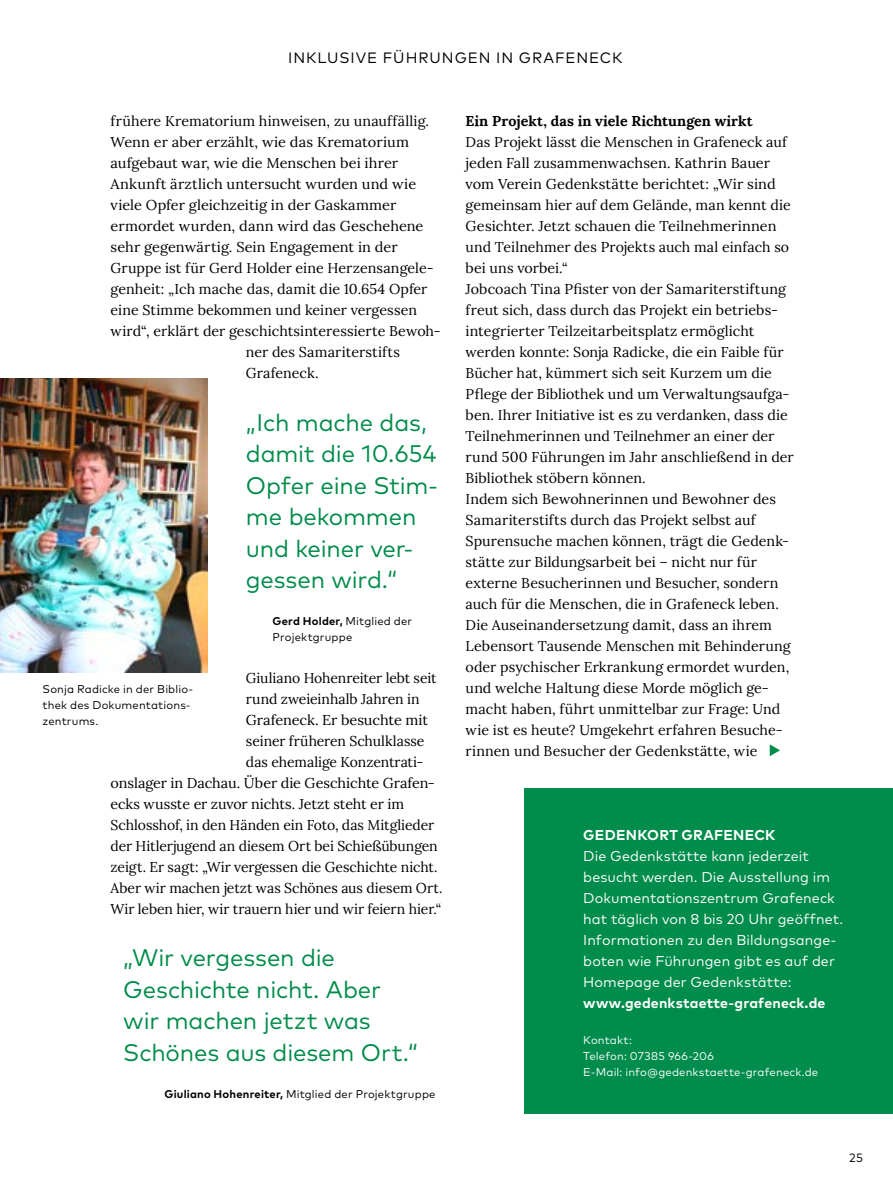
<style>
.page{position:relative;width:893px;height:1191px;background:#fff}
.page>*{position:absolute;margin:0;border:0;box-sizing:border-box;transform-origin:0 0}
.t1{font:24px/31.5px "Mark OT";letter-spacing:-.01em;color:#008c4a}
.t2{font:15px "Mark OT";letter-spacing:.065em;color:#000}
.t3{font:14.25px/21px "Lora";color:#000}
.t4{font:14.25px/21px "Mark OT";letter-spacing:.005em;color:#fff}
.t5{font:700 14.25px "Mark OT";letter-spacing:.01em;color:#fff}
.t6{font:700 14.25px "Lora";letter-spacing:.005em;color:#000}
.t7{font:12px "Mark OT";color:#000}
.t8{font:11.25px/15.8px "Mark OT";letter-spacing:.015em;color:#000}
.t9{font:11.25px/15.8px "Mark OT";letter-spacing:.015em;color:#fff}
.s1{font-weight:700}
</style>
<div class="page">
<svg style="left:770px;top:744px;width:10px;height:12px"></svg>
<div style="left:525px;top:788px;width:368px;height:325px;background:#008c4a"></div>
<img style="left:0;top:378px;width:208px;height:294px">
<p class="t2" style="left:288px;top:48px;width:336px">INKLUSIVE FÜHRUNGEN IN GRAFENECK</p>
<p class="t3" style="left:111px;top:109px;width:320px">frühere Krematorium hinweisen, zu unauffällig.</p>
<p class="t3" style="left:111px;top:130px;width:300px">Wenn er aber erzählt, wie das Krematorium</p>
<p class="t3" style="left:111px;top:151px;width:289px">aufgebaut war, wie die Menschen bei ihrer</p>
<p class="t3" style="left:111px;top:173px;width:307px">Ankunft ärztlich untersucht wurden und wie</p>
<p class="t3" style="left:111px;top:194px;width:287px">viele Opfer gleichzeitig in der Gaskammer</p>
<p class="t3" style="left:111px;top:215px;width:314px">ermordet wurden, dann wird das Geschehene</p>
<p class="t3" style="left:111px;top:236px;width:289px">sehr gegenwärtig. Sein Engagement in der</p>
<p class="t3" style="left:111px;top:256px;width:325px">Gruppe ist für Gerd Holder eine Herzensangele-</p>
<p class="t3" style="left:111px;top:277px;width:318px">genheit: „Ich mache das, damit die 10.654 Opfer</p>
<p class="t3" style="left:111px;top:299px;width:308px">eine Stimme bekommen und keiner vergessen</p>
<p class="t3" style="left:111px;top:320px;width:332px">wird“, erklärt der geschichtsinteressierte Bewoh-</p>
<p class="t3" style="left:246px;top:341px;width:156px">ner des Samariterstifts</p>
<p class="t3" style="left:246px;top:362px;width:74px">Grafeneck.</p>
<h1 class="t1" style="left:246px;top:406px;width:194px">„Ich mache das, damit die 10.654<br>Opfer eine Stim&shy;me bekommen und keiner ver&shy;gessen wird.“</h1>
<p class="t8" style="left:273px;top:613px;width:141px"><span class="s1">Gerd Holder,</span> Mitglied der<br>Projektgruppe</p>
<p class="t3" style="left:246px;top:666px;width:192px">Giuliano Hohenreiter lebt seit</p>
<p class="t3" style="left:246px;top:687px;width:175px">rund zweieinhalb Jahren in</p>
<p class="t3" style="left:246px;top:708px;width:184px">Grafeneck. Er besuchte mit</p>
<p class="t3" style="left:246px;top:729px;width:180px">seiner früheren Schulklasse</p>
<p class="t3" style="left:246px;top:750px;width:179px">das ehemalige Konzentrati-</p>
<p class="t3" style="left:111px;top:771px;width:326px">onslager in Dachau. Über die Geschichte Grafen-</p>
<p class="t3" style="left:111px;top:792px;width:295px">ecks wusste er zuvor nichts. Jetzt steht er im</p>
<p class="t3" style="left:111px;top:813px;width:325px">Schlosshof, in den Händen ein Foto, das Mitglieder</p>
<p class="t3" style="left:111px;top:834px;width:329px">der Hitlerjugend an diesem Ort bei Schießübungen</p>
<p class="t3" style="left:111px;top:855px;width:328px">zeigt. Er sagt: „Wir vergessen die Geschichte nicht.</p>
<p class="t3" style="left:111px;top:876px;width:333px">Aber wir machen jetzt was Schönes aus diesem Ort.</p>
<p class="t3" style="left:111px;top:897px;width:332px">Wir leben hier, wir trauern hier und wir feiern hier.“</p>
<h1 class="t1" style="left:123px;top:941px;width:296px">„Wir vergessen die<br>Geschichte nicht. Aber wir machen jetzt was<br>Schönes aus diesem Ort.“</h1>
<p class="t8" style="left:165px;top:1085px;width:272px"><span class="s1">Giuliano Hohenreiter,</span> Mitglied der Projektgruppe</p>
<p class="t8" style="left:43px;top:681px;width:152px">Sonja Radicke in der Biblio&shy;thek des Dokumentations&shy;zentrums.</p>
<p class="t6" style="left:466px;top:109px;width:289px">Ein Projekt, das in viele Richtungen wirkt</p>
<p class="t3" style="left:466px;top:130px;width:330px">Das Projekt lässt die Menschen in Grafeneck auf jeden Fall zusammenwachsen. Kathrin Bauer vom Verein Gedenkstätte berichtet: „Wir sind gemeinsam hier auf dem Gelände, man kennt die Gesichter. Jetzt schauen die Teilnehmerinnen und Teilnehmer des Projekts auch mal einfach so bei uns vorbei.“<br>Jobcoach Tina Pfister von der Samariterstiftung freut sich, dass durch das Projekt ein betriebs&shy;integrierter Teilzeitarbeitsplatz ermöglicht werden konnte: Sonja Radicke, die ein Faible für Bücher hat, kümmert sich seit Kurzem um die Pflege der Bibliothek und um Verwaltungsaufga&shy;ben. Ihrer Initiative ist es zu verdanken, dass die Teilnehmerinnen und Teilnehmer an einer der rund 500 Führungen im Jahr anschließend in der Bibliothek stöbern können.<br>Indem sich Bewohnerinnen und Bewohner des Samariterstifts durch das Projekt selbst auf Spurensuche machen können, trägt die Gedenk&shy;stätte zur Bildungsarbeit bei – nicht nur für externe Besucherinnen und Besucher, sondern auch für die Menschen, die in Grafeneck leben.<br>Die Auseinandersetzung damit, dass an ihrem Lebensort Tausende Menschen mit Behinderung oder psychischer Erkrankung ermordet wurden, und welche Haltung diese Morde möglich ge&shy;macht haben, führt unmittelbar zur Frage: Und wie ist es heute? Umgekehrt erfahren Besuche&shy;rinnen und Besucher der Gedenkstätte, wie</p>
<p class="t5" style="left:583px;top:825px;width:194px">GEDENKORT GRAFENECK</p>
<p class="t4" style="left:583px;top:845px;width:262px">Die Gedenkstätte kann jederzeit besucht werden. Die Ausstellung im Dokumentationszentrum Grafeneck hat täglich von 8 bis 20 Uhr geöffnet.<br>Informationen zu den Bildungsange&shy;boten wie Führungen gibt es auf der Homepage der Gedenkstätte:</p>
<p class="t5" style="left:583px;top:993px;width:244px">www.gedenkstaette-grafeneck.de</p>
<p class="t9" style="left:583px;top:1032px;width:236px">Kontakt:<br>Telefon: 07385 966-206<br>E-Mail: info@gedenkstaette-grafeneck.de</p>
<p class="t7" style="left:849px;top:1150px;width:15px">25</p>
</div>
